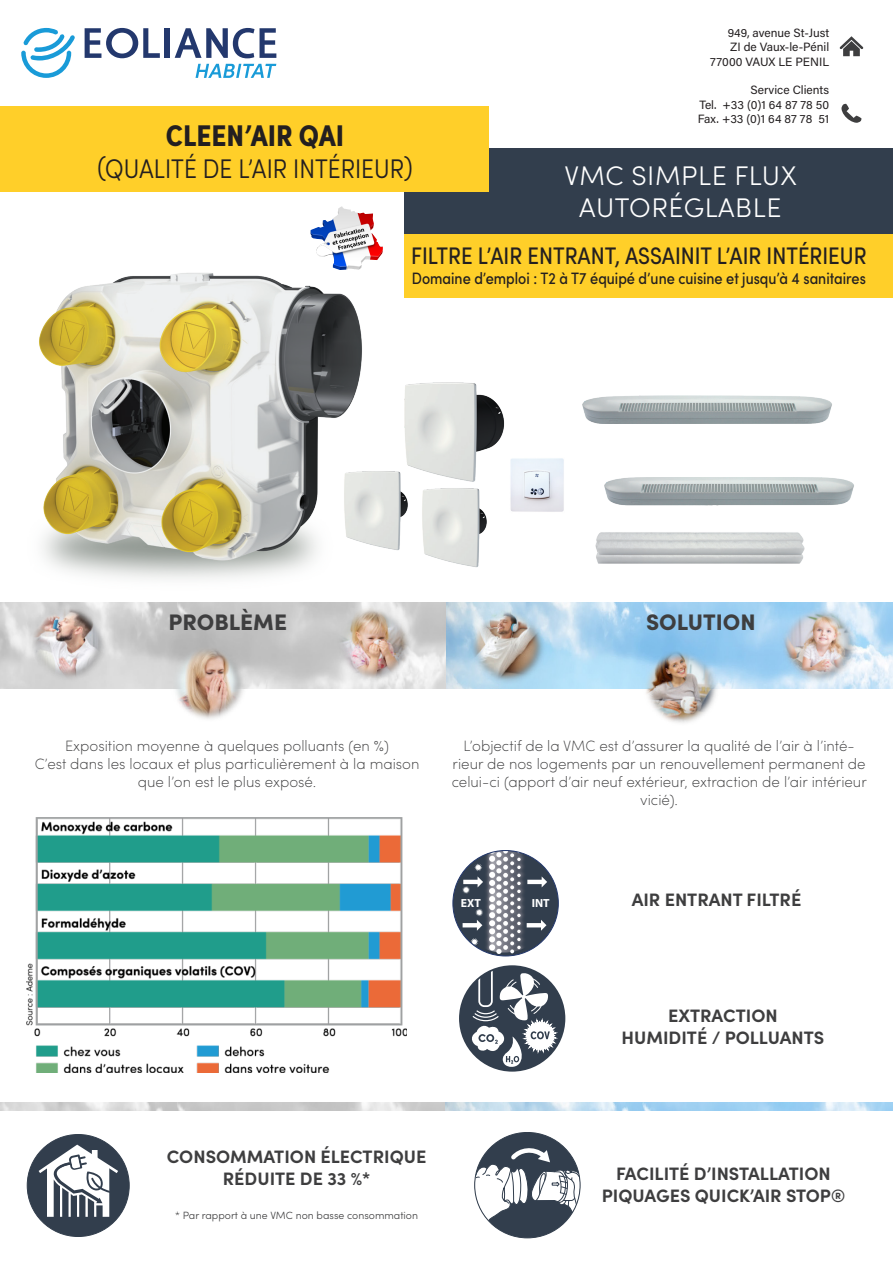
<style>
.page{position:relative;width:893px;height:1263px;background:#fff}
.page>*{position:absolute;margin:0;border:0;box-sizing:border-box;transform-origin:0 0}
.Titre1{font:700 condensed 30px "Sofia Pro";color:#231f20}
.Titre1-2{font:300 condensed 27px "Sofia Pro";color:#231f20}
.t1{font:300 27px "Sofia Pro";letter-spacing:.02em;color:#fff}
.t2{font:condensed 24px "Sofia Pro";color:#231f20}
.t3{font:900 22.5px "Sofia Pro";color:#3e3e3f}
.t4{font:700 18px "Sofia Pro";color:#3e3e3f}
.t5{font:condensed 16.5px "Sofia Pro";color:#231f20}
.t6{font:200 15px/18px "Sofia Pro";color:#3e3e3f;text-align:center}
.t7{font:12px/14.4px "Acumin Pro";color:#231f20;text-align:right}
.t8{font:700 11.85px "Myriad Pro";color:#fff}
.t9{font:300 10.5px "Sofia Pro";color:#3e3e3f}
</style>
<div class="page">
<div style="left:404px;top:149px;width:489px;height:85px;background:#323e4d"></div>
<svg style="left:840px;top:36px;width:23px;height:20px"></svg>
<div style="left:831px;top:28px;width:41px;height:39px;border:3px solid #fff;border-radius:50%"></div>
<svg style="left:841px;top:104px;width:20px;height:19px"></svg>
<div style="left:831px;top:93px;width:41px;height:41px;border:3px solid #fff;border-radius:50%"></div>
<svg style="left:21px;top:28px;width:54px;height:50px"></svg>
<div style="left:165px;top:28px;width:5px;height:30px;background:#23386d"></div>
<svg style="left:85px;top:28px;width:75px;height:30px"></svg>
<svg style="left:175px;top:28px;width:101px;height:30px"></svg>
<svg style="left:196px;top:64px;width:80px;height:14px"></svg>
<div style="left:0;top:106px;width:489px;height:85px;background:#ffcf29"></div>
<div style="left:404px;top:234px;width:489px;height:64px;background:#ffcf29"></div>
<img style="left:310px;top:206px;width:73px;height:61px">
<img style="left:39px;top:267px;width:323px;height:312px">
<img style="left:404px;top:382px;width:101px;height:100px">
<img style="left:422px;top:488px;width:65px;height:80px">
<img style="left:340px;top:468px;width:71px;height:85px">
<img style="left:510px;top:458px;width:54px;height:54px">
<div style="left:453px;top:850px;width:105px;height:106px;background:#323e4d;border-radius:50%"></div>
<img style="left:483px;top:852px;width:46px;height:100px">
<svg style="left:489px;top:850px;width:32px;height:104px;background:#a1a3ab"></svg>
<svg style="left:470px;top:938px;width:9px;height:8px"></svg>
<svg style="left:462px;top:863px;width:21px;height:31px"></svg>
<svg style="left:463px;top:923px;width:12px;height:4px"></svg>
<svg style="left:475px;top:908px;width:8px;height:23px"></svg>
<hr style="left:527px;top:880px;width:15px;height:4px;background:#fff">
<svg style="left:542px;top:877px;width:5px;height:10px"></svg>
<svg style="left:527px;top:923px;width:14px;height:4px"></svg>
<svg style="left:541px;top:920px;width:5px;height:11px"></svg>
<div style="left:27px;top:1134px;width:102px;height:102px;background:#323e4d;border-radius:50%"></div>
<svg style="left:36px;top:1142px;width:85px;height:75px"></svg>
<img style="left:0;top:603px;width:893px;height:85px">
<img style="left:27px;top:602px;width:85px;height:85px">
<img style="left:29px;top:603px;width:77px;height:78px">
<img style="left:167px;top:642px;width:84px;height:47px">
<img style="left:169px;top:644px;width:77px;height:75px">
<img style="left:333px;top:603px;width:84px;height:85px">
<img style="left:335px;top:605px;width:77px;height:77px">
<img style="left:467px;top:605px;width:84px;height:84px">
<img style="left:468px;top:606px;width:77px;height:78px">
<img style="left:640px;top:646px;width:84px;height:43px">
<img style="left:641px;top:648px;width:78px;height:75px">
<img style="left:777px;top:603px;width:85px;height:85px">
<img style="left:779px;top:605px;width:78px;height:78px">
<img style="left:27px;top:817px;width:380px;height:256px">
<img style="left:0;top:1102px;width:893px;height:9px">
<img style="left:582px;top:396px;width:250px;height:28px">
<img style="left:604px;top:477px;width:250px;height:29px">
<img style="left:595px;top:532px;width:210px;height:32px">
<div style="left:460px;top:966px;width:104px;height:105px;background:#323e4d;border-radius:50%"></div>
<div style="left:478px;top:966px;width:15px;height:41px;border:2px solid #fff;border-radius:5px"></div>
<div style="left:459px;top:965px;width:106px;height:106px;border:2px solid #323e4d;border-radius:50%"></div>
<svg style="left:467px;top:973px;width:90px;height:95px"></svg>
<div style="left:475px;top:1132px;width:105px;height:106px;background:#323e4d;border-radius:50%"></div>
<svg style="left:475px;top:1147px;width:105px;height:91px"></svg>
<p class="Titre1" style="left:166px;top:116px;width:180px">CLEEN’AIR QAI</p>
<p class="Titre1-2" style="left:98px;top:151px;width:317px">(QUALITÉ DE L’AIR INTÉRIEUR)</p>
<p class="t7" style="left:710px;top:25px;width:120px">949, avenue St-Just<br>ZI de Vaux-le-Pénil<br>77000 VAUX LE PENIL</p>
<p class="t7" style="left:698px;top:83px;width:133px;text-align:justify;text-indent:53px">Service Clients Tel. +33 (0)1 64 87 78 50<br>Fax. +33 (0)1 64 87 78 51</p>
<p class="t1" style="left:564px;top:156px;width:234px">VMC SIMPLE FLUX</p>
<p class="t1" style="left:579px;top:188px;width:204px">AUTORÉGLABLE</p>
<p class="t2" style="left:411px;top:241px;width:457px">FILTRE L’AIR ENTRANT, ASSAINIT L’AIR INTÉRIEUR</p>
<p class="t5" style="left:412px;top:268px;width:455px">Domaine d’emploi : T2 à T7 équipé d’une cuisine et jusqu’à 4 sanitaires</p>
<p class="t3" style="left:168px;top:604px;width:120px">PROBLÈME</p>
<p class="t3" style="left:646px;top:604px;width:111px">SOLUTION</p>
<p class="t6" style="left:65px;top:736px;width:326px">Exposition moyenne à quelques polluants (en %)</p>
<p class="t6" style="left:35px;top:754px;width:386px">C’est dans les locaux et plus particulièrement à la maison que l’on est le plus exposé.</p>
<p class="t6" style="left:452px;top:736px;width:417px">L’objectif de la VMC est d’assurer la qualité de l’air à l’inté&shy;rieur de nos logements par un renouvellement permanent de celui-ci (apport d’air neuf extérieur, extraction de l’air intérieur vicié).</p>
<p class="t8" style="left:461px;top:895px;width:22px">EXT</p>
<p class="t8" style="left:532px;top:895px;width:19px">INT</p>
<p class="t4" style="left:632px;top:886px;width:171px">AIR ENTRANT FILTRÉ</p>
<p class="t4" style="left:167px;top:1143px;width:261px">CONSOMMATION ÉLECTRIQUE</p>
<p class="t4" style="left:223px;top:1164px;width:149px">RÉDUITE DE 33 %*</p>
<p class="t9" style="left:175px;top:1207px;width:244px">* Par rapport à une VMC non basse consommation</p>
<p class="t4" style="left:668px;top:1002px;width:111px">EXTRACTION</p>
<p class="t4" style="left:622px;top:1024px;width:204px">HUMIDITÉ / POLLUANTS</p>
<p class="t4" style="left:616px;top:1160px;width:216px">FACILITÉ D’INSTALLATION</p>
<p class="t4" style="left:602px;top:1181px;width:245px">PIQUAGES QUICK’AIR STOP®</p>
</div>
